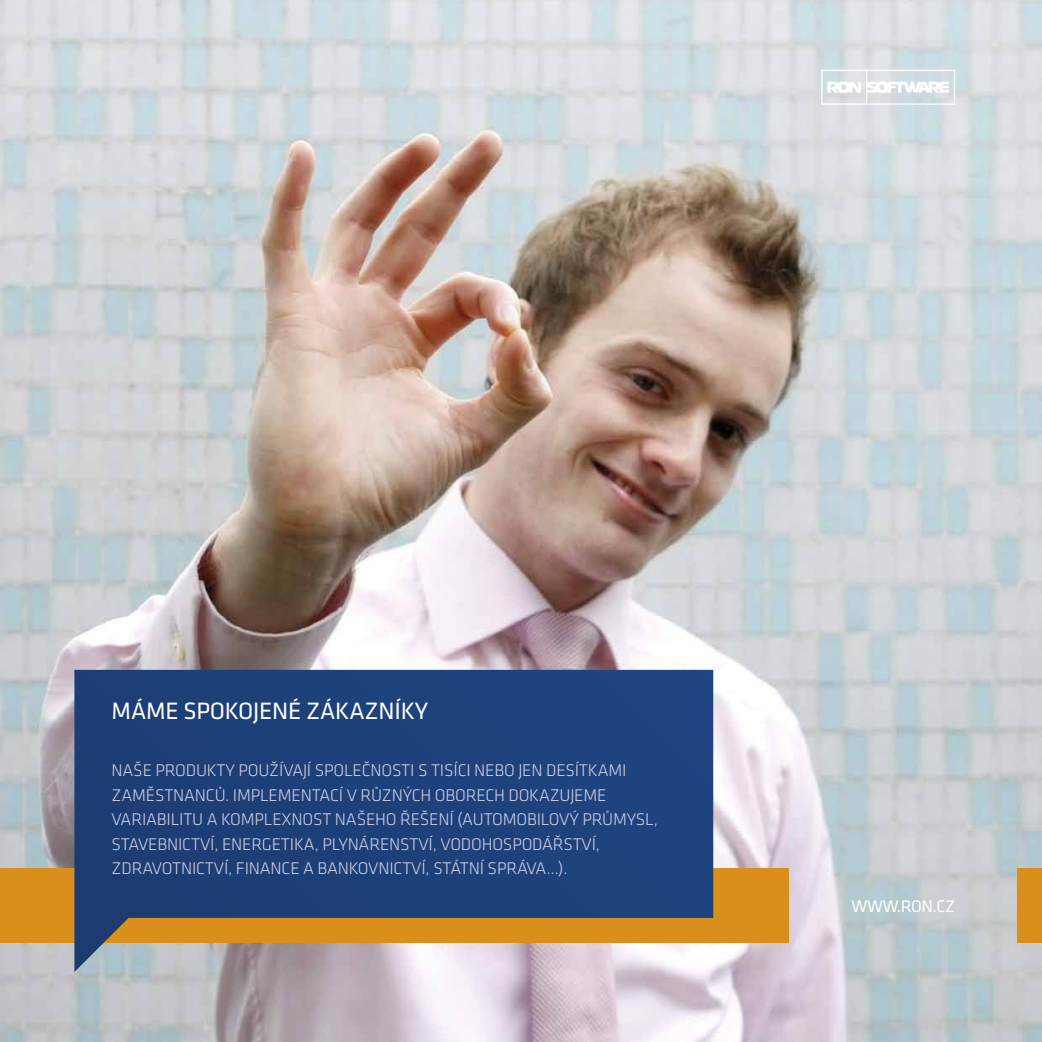
<style>
.page{position:relative;width:1042px;height:1042px;background:#fff}
.page>*{position:absolute;margin:0;border:0;box-sizing:border-box;transform-origin:0 0}
.t1{font:24.5px "Klavika";letter-spacing:-.01em;color:#fff}
.t2{font:300 17.5px/24.5px "Klavika";letter-spacing:-.01em;color:#cfd3e9}
.t3{font:17.5px "Klavika";letter-spacing:-.025em;color:#fff}
</style>
<div class="page">
<img style="left:0;top:0;width:1042px;height:1042px">
<svg style="left:821px;top:70px;width:134px;height:35px"></svg>
<div style="left:1017px;top:868px;width:25px;height:75px;background:#da8e1b"></div>
<div style="left:0;top:868px;width:789px;height:75px;background:#da8e1b"></div>
<svg style="left:74px;top:670px;width:639px;height:302px;background:#3d5379"></svg>
<h1 class="t1" style="left:112px;top:698px;width:111px">MÁME SPOKOJ</h1>
<h1 class="t1" style="left:259px;top:698px;width:156px">ENÉ ZÁKAZN ÍKY</h1>
<p class="t2" style="left:112px;top:758px;width:548px">NAŠE PRODUKTY POUŽÍVAJÍ SPOLEČNOSTI S TISÍCI N EBO JEN DESÍTKAM I ZAM ĚSTNANCŮ. IMPLEM ENTACÍ V RŮZNÝCH OBORECH DOKAZUJEM E VARIABILITU A KOMPLEXN OST NAŠEHO ŘEŠEN Í (AUTOMOBILOVÝ PRŮMYSL, STAVEBN ICTVÍ, EN ERGETIKA, PLYNÁREN STVÍ, VODOHOSPODÁŘSTVÍ,<br>ZD RAVOTN ICTVÍ, FINAN CE A BAN KOVN ICTVÍ, STÁTN Í SPRÁVA…).</p>
<p class="t3" style="left:851px;top:897px;width:105px">WWW.RON.CZ</p>
</div>
